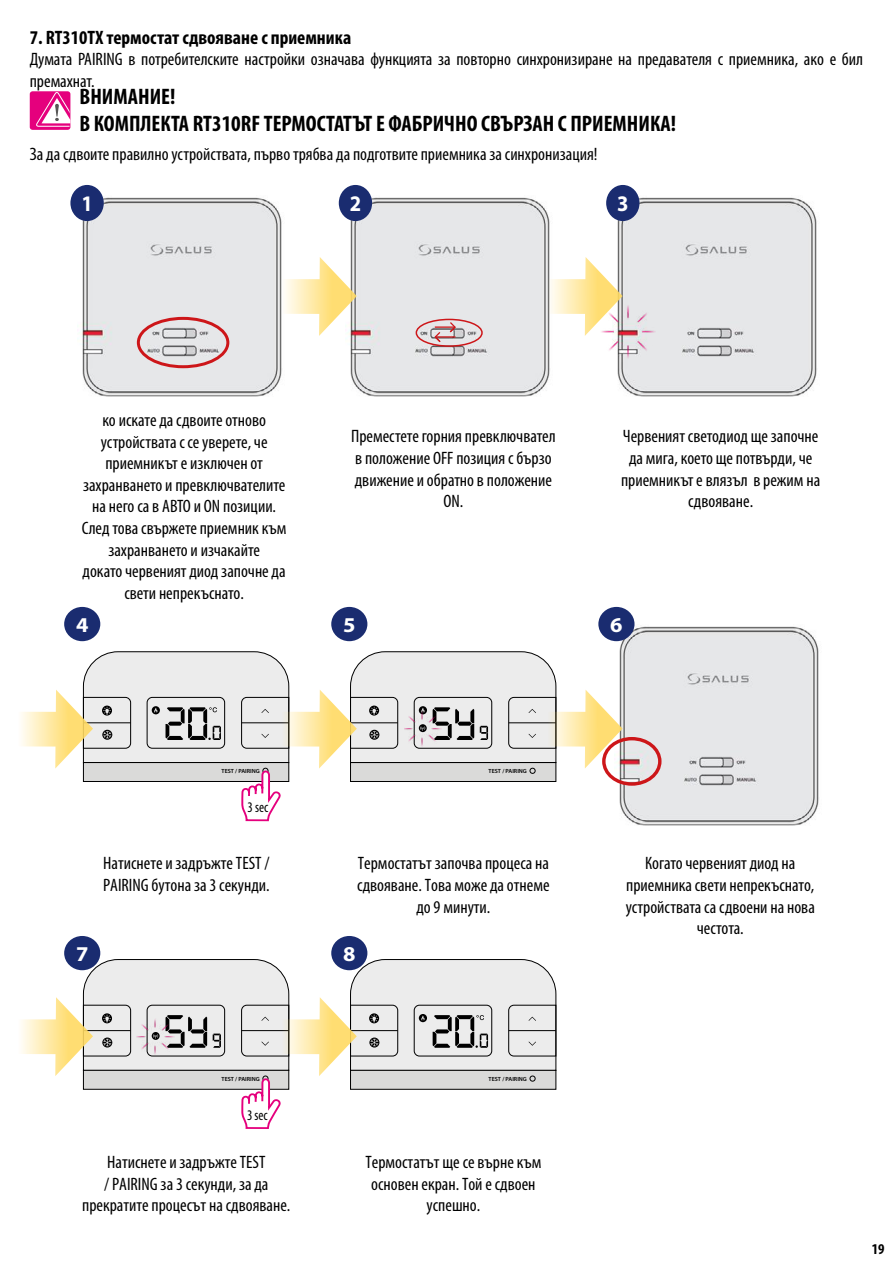
<style>
.page{position:relative;width:893px;height:1263px;background:#fff}
.page>*{position:absolute;margin:0;border:0;box-sizing:border-box;transform-origin:0 0}
.t1{font:700 condensed 22.5px/27px "Myriad Pro";color:#000}
.t2{font:700 22.35px "Myriad Pro";color:#fff;scale:.92 1}
.t3{font:700 21.15px "Myriad Pro";color:#fff;scale:1.05 1}
.t4{font:700 condensed 19.5px "Myriad Pro";color:#000}
.t5{font:condensed 18px/21.6px "Myriad Pro";color:#000;text-align:center}
.t6{font:700 condensed 15px "Myriad Pro";color:#000}
.t7{font:condensed 14.7px "Myriad Pro";color:#000;scale:.95 1}
.t8{font:600 6px "Myriad Pro";color:#000}
</style>
<div class="page">
<img style="left:614px;top:624px;width:205px;height:202px">
<div style="left:602px;top:737px;width:59px;height:49px;border:3px solid #cd1619;border-radius:50%"></div>
<div style="left:30px;top:91px;width:40px;height:39px;background:#e5007d;border-radius:3px"></div>
<svg style="left:35px;top:91px;width:35px;height:36px"></svg>
<img style="left:79px;top:195px;width:203px;height:202px">
<img style="left:345px;top:195px;width:205px;height:202px">
<img style="left:613px;top:195px;width:204px;height:202px">
<div style="left:137px;top:317px;width:92px;height:51px;border:3px solid #cd1619;border-radius:50%"></div>
<svg style="left:255px;top:242px;width:102px;height:108px"></svg>
<svg style="left:520px;top:242px;width:103px;height:108px"></svg>
<hr style="left:435px;top:326px;width:20px;height:2px;background:#cd1619">
<hr style="left:435px;top:336px;width:20px;height:2px;background:#cd1619">
<svg style="left:448px;top:322px;width:9px;height:12px"></svg>
<svg style="left:433px;top:331px;width:9px;height:12px"></svg>
<div style="left:416px;top:319px;width:67px;height:28px;border:2px solid #cd1619;border-radius:50%"></div>
<img style="left:601px;top:305px;width:54px;height:54px">
<div style="left:70px;top:185px;width:34px;height:36px;background:#1a2c70;border-radius:50%"></div>
<div style="left:339px;top:185px;width:33px;height:36px;background:#1a2c70;border-radius:50%"></div>
<div style="left:606px;top:185px;width:33px;height:36px;background:#1a2c70;border-radius:50%"></div>
<div style="left:64px;top:607px;width:36px;height:34px;background:#1a2c70;border-radius:50%"></div>
<div style="left:331px;top:607px;width:36px;height:34px;background:#1a2c70;border-radius:50%"></div>
<div style="left:598px;top:607px;width:36px;height:34px;background:#1a2c70;border-radius:50%"></div>
<div style="left:64px;top:936px;width:36px;height:34px;background:#1a2c70;border-radius:50%"></div>
<div style="left:331px;top:936px;width:36px;height:34px;background:#1a2c70;border-radius:50%"></div>
<svg style="left:21px;top:958px;width:536px;height:170px"></svg>
<svg style="left:21px;top:651px;width:602px;height:169px"></svg>
<img style="left:404px;top:710px;width:37px;height:36px">
<p class="t4" style="left:30px;top:26px;width:323px">7. RT310TX термостат сдвояване с приемника</p>
<p class="t5" style="left:30px;top:48px;width:835px;text-align:left">Думата PAIRING в потребителските настройки означава функцията за повторно синхронизиране на предавателя с приемника, ако е бил премахнат.</p>
<p class="t1" style="left:80px;top:82px;width:598px">ВНИМАНИЕ!<br>В КОМПЛЕКТА RT310RF ТЕРМОСТАТЪТ Е ФАБРИЧНО СВЪРЗАН С ПРИЕМНИКА!</p>
<p class="t5" style="left:30px;top:143px;width:569px">За да сдвоите правилно устройствата, първо трябва да подготвите приемника за синхронизация!</p>
<p class="t2" style="left:81px;top:189px;width:14px">1</p>
<p class="t2" style="left:350px;top:189px;width:14px">2</p>
<p class="t2" style="left:617px;top:189px;width:14px">3</p>
<p class="t5" style="left:82px;top:409px;width:206px">ко искате да сдвоите отново устройствата с се уверете, че приемникът е изключен от захранването и превключвателите на него са в АВТО и ON позиции.<br>След това свържете приемник към захранването и изчакайте<br>докато червеният диод започне да свети непрекъснато.</p>
<p class="t5" style="left:351px;top:425px;width:206px">Преместете горния превключвател в положение OFF позиция с бързо движение и обратно в положение<br>ON.</p>
<p class="t5" style="left:621px;top:425px;width:201px">Червеният светодиод ще започне да мига, което ще потвърди, че приемникът е влязъл в режим на сдвояване.</p>
<p class="t3" style="left:76px;top:611px;width:13px">4</p>
<p class="t3" style="left:343px;top:611px;width:13px">5</p>
<p class="t3" style="left:610px;top:611px;width:13px">6</p>
<p class="t8" style="left:222px;top:767px;width:40px">TEST / PAIRING</p>
<p class="t7" style="left:247px;top:798px;width:23px">3 sec</p>
<p class="t5" style="left:103px;top:852px;width:168px;text-align:left">Натиснете и задръжте TEST /<br>PAIRING бутона за 3 секунди.</p>
<p class="t8" style="left:489px;top:767px;width:40px">TEST / PAIRING</p>
<p class="t5" style="left:357px;top:852px;width:194px">Термостатът започва процеса на сдвояване. Това може да отнеме до 9 минути.</p>
<p class="t3" style="left:76px;top:940px;width:13px">7</p>
<p class="t3" style="left:343px;top:940px;width:13px">8</p>
<p class="t8" style="left:222px;top:1075px;width:40px">TEST / PAIRING</p>
<p class="t8" style="left:489px;top:1075px;width:40px">TEST / PAIRING</p>
<p class="t7" style="left:247px;top:1106px;width:23px">3 sec</p>
<p class="t5" style="left:82px;top:1151px;width:210px">Натиснете и задръжте TEST<br>/ PAIRING за 3 секунди, за да прекратите процесът на сдвояване.</p>
<p class="t5" style="left:365px;top:1151px;width:177px">Термостатът ще се върне към основен екран. Той е сдвоен успешно.</p>
<p class="t5" style="left:626px;top:852px;width:191px">Когато червеният диод на приемника свети непрекъснато, устройствата са сдвоени на нова честота.</p>
<p class="t6" style="left:872px;top:1239px;width:14px">19</p>
</div>
